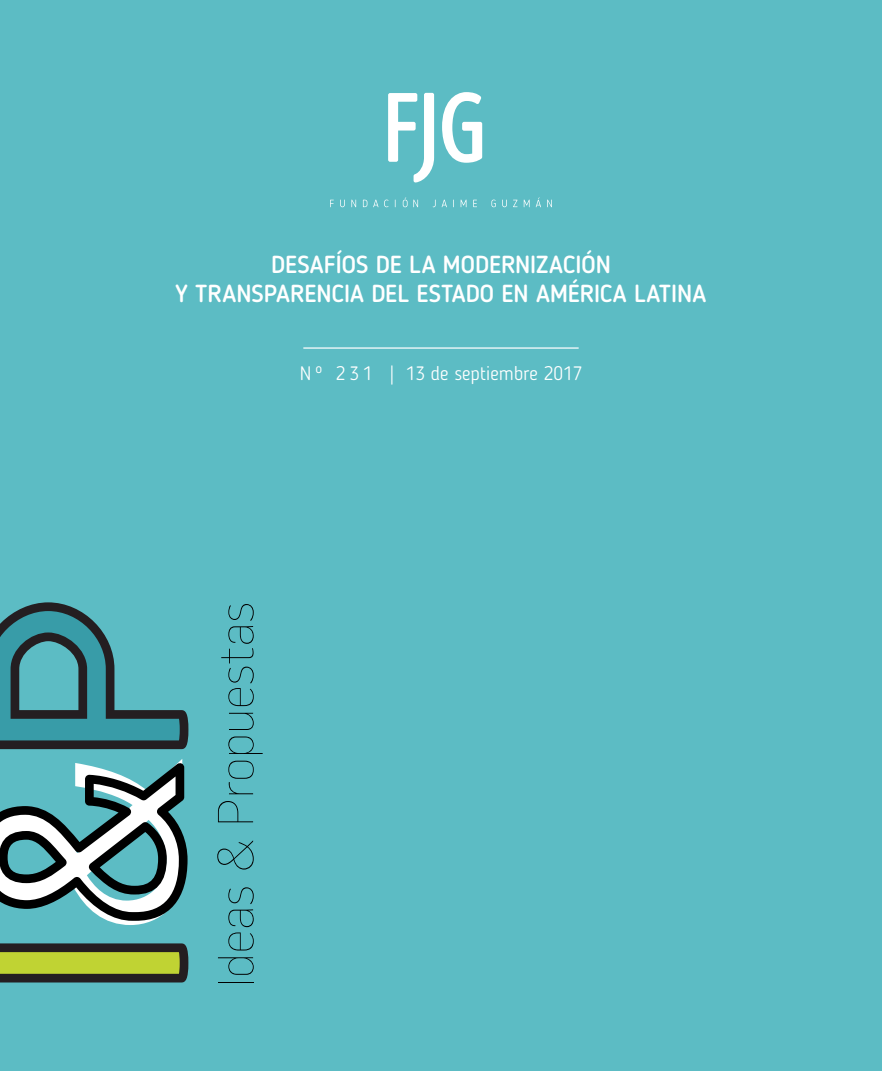
<style>
.page{position:relative;width:882px;height:1071px;background:#5cbcc4}
.page>*{position:absolute;margin:0;border:0;box-sizing:border-box;transform-origin:0 0}
.t1{font:291.03px "Myriad Pro";color:#fff}
.t2{font:500 24.5px/29.4px "Blogger Sans";color:#fff;text-align:center}
.t3{font:300 19.25px "Blogger Sans";color:#fff}
</style>
<div class="page">
<svg style="left:0;top:943px;width:188px;height:40px"></svg>
<svg style="left:0;top:602px;width:188px;height:147px"></svg>
<hr style="left:218px;top:982px;width:35px;height:1px;background:#000">
<svg style="left:218px;top:957px;width:36px;height:18px"></svg>
<svg style="left:228px;top:887px;width:26px;height:64px"></svg>
<svg style="left:217px;top:840px;width:37px;height:30px"></svg>
<svg style="left:218px;top:801px;width:35px;height:21px"></svg>
<svg style="left:228px;top:761px;width:26px;height:33px"></svg>
<svg style="left:228px;top:737px;width:35px;height:17px"></svg>
<svg style="left:229px;top:713px;width:25px;height:17px"></svg>
<svg style="left:221px;top:604px;width:33px;height:102px"></svg>
<svg style="left:0;top:763px;width:188px;height:158px"></svg>
<hr style="left:303px;top:347px;width:276px;height:2px;background:#fff">
<svg style="left:330px;top:200px;width:4px;height:7px"></svg>
<svg style="left:388px;top:93px;width:46px;height:90px"></svg>
<svg style="left:442px;top:92px;width:40px;height:71px"></svg>
<svg style="left:340px;top:200px;width:5px;height:7px"></svg>
<svg style="left:351px;top:200px;width:5px;height:7px"></svg>
<svg style="left:363px;top:200px;width:4px;height:7px"></svg>
<svg style="left:373px;top:200px;width:5px;height:7px"></svg>
<svg style="left:384px;top:200px;width:4px;height:7px"></svg>
<svg style="left:403px;top:197px;width:15px;height:10px"></svg>
<svg style="left:442px;top:200px;width:5px;height:7px"></svg>
<svg style="left:461px;top:200px;width:6px;height:7px"></svg>
<svg style="left:473px;top:200px;width:4px;height:7px"></svg>
<svg style="left:491px;top:200px;width:5px;height:7px"></svg>
<svg style="left:502px;top:200px;width:5px;height:7px"></svg>
<svg style="left:513px;top:200px;width:4px;height:7px"></svg>
<svg style="left:524px;top:200px;width:6px;height:7px"></svg>
<svg style="left:536px;top:197px;width:5px;height:10px"></svg>
<svg style="left:547px;top:200px;width:5px;height:7px"></svg>
<p class="t2" style="left:176px;top:250px;width:532px">DESAFÍOS DE LA MODERNIZACIÓN<br>Y TRANSPARENCIA DEL ESTADO EN AMÉRICA LATINA</p>
<p class="t3" style="left:300px;top:362px;width:284px">N º 2 3 1 | 13 de septiembre 2017</p>
<h1 class="t1" style="left:-95px;top:934px;width:178px;rotate:-90deg">&amp;</h1>
</div>
